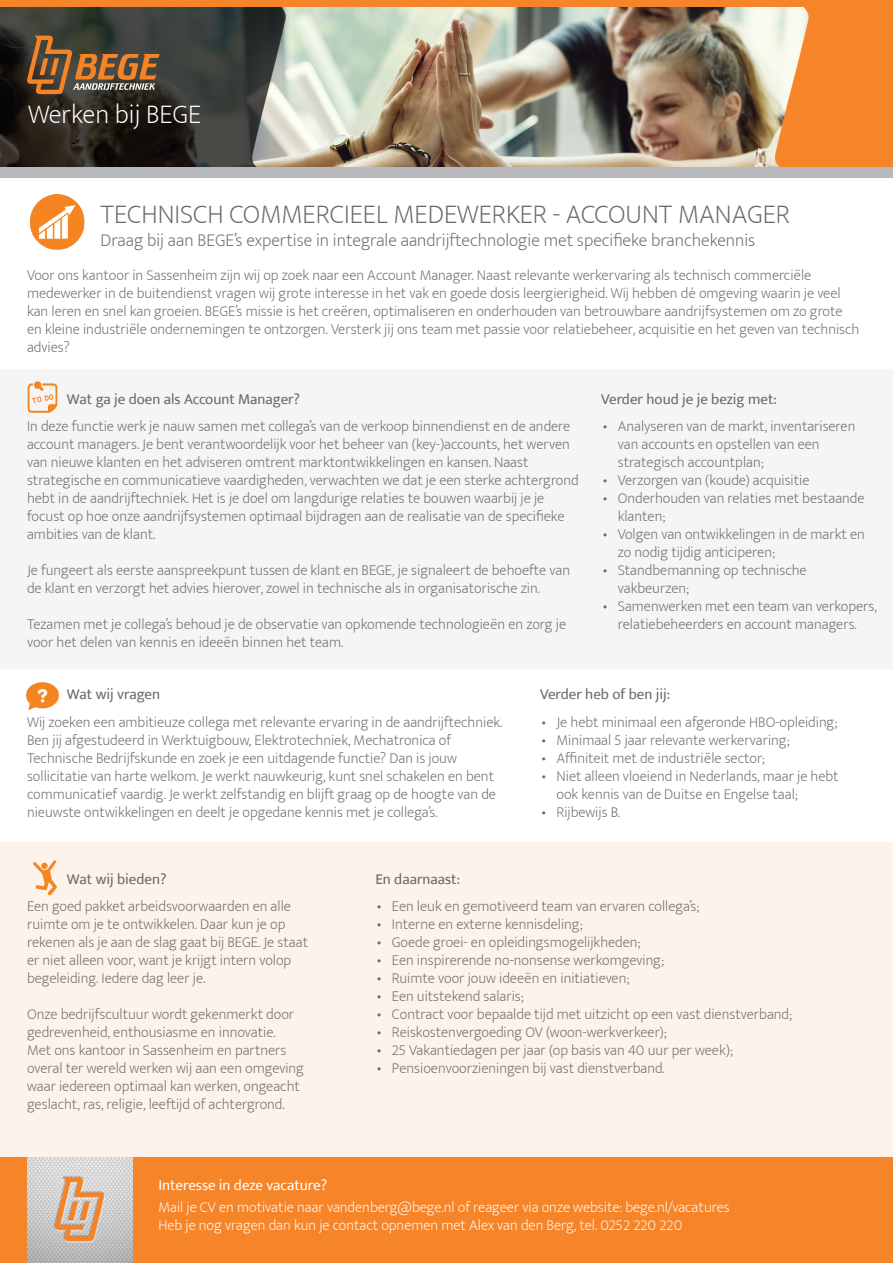
<style>
.page{position:relative;width:893px;height:1263px;background:#fff}
.page>*{position:absolute;margin:0;border:0;box-sizing:border-box;transform-origin:0 0}
.t1{font:200 27px "Ek Mukta";color:#696969}
.t2{font:200 27px "Ek Mukta";color:#fff}
.t3{font:200 18px "Ek Mukta";color:#696969}
.t4{font:200 15px/18px "Ek Mukta";color:#696969}
.t5{font:200 15px "Ek Mukta";color:#fff}
.t6{font:15px "Ek Mukta";color:#696969}
.t7{font:15px "Ek Mukta";color:#fff}
</style>
<div class="page">
<div style="left:0;top:842px;width:893px;height:316px;background:#fef3ea"></div>
<div style="left:0;top:369px;width:893px;height:300px;background:#f5f5f5"></div>
<img style="left:285px;top:6px;width:491px;height:161px">
<img style="left:776px;top:6px;width:117px;height:161px">
<img style="left:0;top:6px;width:285px;height:161px">
<div style="left:0;top:0;width:893px;height:6px;background:#f68428"></div>
<div style="left:0;top:167px;width:893px;height:10px;background:#b8b9bc"></div>
<div style="left:0;top:1158px;width:893px;height:105px;background:#f68428"></div>
<img style="left:27px;top:1158px;width:105px;height:105px">
<svg style="left:27px;top:36px;width:133px;height:58px"></svg>
<img style="left:30px;top:195px;width:55px;height:55px">
<img style="left:27px;top:381px;width:31px;height:32px">
<img style="left:26px;top:682px;width:33px;height:28px">
<img style="left:33px;top:860px;width:24px;height:36px">
<p class="t2" style="left:28px;top:92px;width:175px">Werken bij BEGE</p>
<p class="t1" style="left:101px;top:192px;width:691px">TECHNISCH COMMERCIEEL MEDEWERKER - ACCOUNT MANAGER</p>
<p class="t3" style="left:101px;top:226px;width:656px">Draag bij aan BEGE’s expertise in integrale aandrijftechnologie met specifieke branchekennis</p>
<p class="t4" style="left:27px;top:266px;width:834px">Voor ons kantoor in Sassenheim zijn wij op zoek naar een Account Manager. Naast relevante werkervaring als technisch commerciële medewerker in de buitendienst vragen wij grote interesse in het vak en goede dosis leergierigheid. Wij hebben dé omgeving waarin je veel kan leren en snel kan groeien. BEGE’s missie is het creëren, optimaliseren en onderhouden van betrouwbare aandrijfsystemen om zo grote en kleine industriële ondernemingen te ontzorgen. Versterk jij ons team met passie voor relatiebeheer, acquisitie en het geven van technisch advies?</p>
<p class="t6" style="left:67px;top:390px;width:235px">Wat ga je doen als Account Manager?</p>
<p class="t6" style="left:601px;top:390px;width:177px">Verder houd je je bezig met:</p>
<p class="t4" style="left:27px;top:418px;width:553px">In deze functie werk je nauw samen met collega’s van de verkoop binnendienst en de andere account managers. Je bent verantwoordelijk voor het beheer van (key-)accounts, het werven van nieuwe klanten en het adviseren omtrent marktontwikkelingen en kansen. Naast strategische en communicatieve vaardigheden, verwachten we dat je een sterke achtergrond hebt in de aandrijftechniek. Het is je doel om langdurige relaties te bouwen waarbij je je focust op hoe onze aandrijfsystemen optimaal bijdragen aan de realisatie van de specifieke ambities van de klant.</p>
<p class="t4" style="left:27px;top:562px;width:544px">Je fungeert als eerste aanspreekpunt tussen de klant en BEGE, je signaleert de behoefte van de klant en verzorgt het advies hierover, zowel in technische als in organisatorische zin.</p>
<p class="t4" style="left:27px;top:616px;width:541px">Tezamen met je collega’s behoud je de observatie van opkomende technologieën en zorg je voor het delen van kennis en ideeën binnen het team.</p>
<p class="t4" style="left:618px;top:418px;width:239px;text-indent:-15px">• Analyseren van de markt, inventariseren van accounts en opstellen van een strategisch accountplan;</p>
<p class="t4" style="left:603px;top:472px;width:208px">• Verzorgen van (koude) acquisitie</p>
<p class="t4" style="left:618px;top:490px;width:248px;text-indent:-15px">• Onderhouden van relaties met bestaande klanten;</p>
<p class="t4" style="left:618px;top:526px;width:249px;text-indent:-15px">• Volgen van ontwikkelingen in de markt en zo nodig tijdig anticiperen;</p>
<p class="t4" style="left:618px;top:562px;width:190px;text-indent:-15px">• Standbemanning op technische vakbeurzen;</p>
<p class="t4" style="left:603px;top:598px;width:276px;text-align:center">• Samenwerken met een team van verkopers, relatiebeheerders en account managers.</p>
<p class="t6" style="left:67px;top:685px;width:95px">Wat wij vragen</p>
<p class="t4" style="left:27px;top:713px;width:477px">Wij zoeken een ambitieuze collega met relevante ervaring in de aandrijftechniek.</p>
<p class="t4" style="left:27px;top:731px;width:426px">Ben jij afgestudeerd in Werktuigbouw, Elektrotechniek, Mechatronica of</p>
<p class="t4" style="left:27px;top:749px;width:431px">Technische Bedrijfskunde en zoek je een uitdagende functie? Dan is jouw</p>
<p class="t4" style="left:27px;top:767px;width:468px">sollicitatie van harte welkom. Je werkt nauwkeurig, kunt snel schakelen en bent</p>
<p class="t4" style="left:27px;top:785px;width:470px">communicatief vaardig. Je werkt zelfstandig en blijft graag op de hoogte van de</p>
<p class="t4" style="left:27px;top:803px;width:412px">nieuwste ontwikkelingen en deelt je opgedane kennis met je collega’s.</p>
<p class="t6" style="left:540px;top:685px;width:132px">Verder heb of ben jij:</p>
<p class="t4" style="left:542px;top:713px;width:297px">• Je hebt minimaal een afgeronde HBO-opleiding;</p>
<p class="t4" style="left:542px;top:731px;width:250px">• Minimaal 5 jaar relevante werkervaring;</p>
<p class="t4" style="left:542px;top:749px;width:225px">• Affiniteit met de industriële sector;</p>
<p class="t4" style="left:556px;top:767px;width:284px;text-indent:-15px">• Niet alleen vloeiend in Nederlands, maar je hebt ook kennis van de Duitse en Engelse taal;</p>
<p class="t4" style="left:542px;top:803px;width:80px">• Rijbewijs B.</p>
<p class="t6" style="left:67px;top:870px;width:101px">Wat wij bieden?</p>
<p class="t4" style="left:27px;top:898px;width:283px">Een goed pakket arbeidsvoorwaarden en alle ruimte om je te ontwikkelen. Daar kun je op rekenen als je aan de slag gaat bij BEGE. Je staat er niet alleen voor, want je krijgt intern volop begeleiding. Iedere dag leer je.</p>
<p class="t4" style="left:27px;top:1006px;width:278px">Onze bedrijfscultuur wordt gekenmerkt door gedrevenheid, enthousiasme en innovatie.<br>Met ons kantoor in Sassenheim en partners overal ter wereld werken wij aan een omgeving waar iedereen optimaal kan werken, ongeacht geslacht, ras, religie, leeftijd of achtergrond.</p>
<p class="t6" style="left:375px;top:870px;width:86px">En daarnaast:</p>
<p class="t4" style="left:377px;top:898px;width:324px">• Een leuk en gemotiveerd team van ervaren collega’s;</p>
<p class="t4" style="left:377px;top:916px;width:207px">• Interne en externe kennisdeling;</p>
<p class="t4" style="left:377px;top:934px;width:265px">• Goede groei- en opleidingsmogelijkheden;</p>
<p class="t4" style="left:377px;top:952px;width:289px">• Een inspirerende no-nonsense werkomgeving;</p>
<p class="t4" style="left:377px;top:970px;width:254px">• Ruimte voor jouw ideeën en initiatieven;</p>
<p class="t4" style="left:377px;top:988px;width:148px">• Een uitstekend salaris;</p>
<p class="t4" style="left:377px;top:1006px;width:417px">• Contract voor bepaalde tijd met uitzicht op een vast dienstverband;</p>
<p class="t4" style="left:377px;top:1024px;width:291px">• Reiskostenvergoeding OV (woon-werkverkeer);</p>
<p class="t4" style="left:377px;top:1042px;width:358px">• 25 Vakantiedagen per jaar (op basis van 40 uur per week);</p>
<p class="t4" style="left:377px;top:1060px;width:289px">• Pensioenvoorzieningen bij vast dienstverband.</p>
<p class="t7" style="left:158px;top:1176px;width:170px">Interesse in deze vacature?</p>
<p class="t5" style="left:158px;top:1195px;width:573px">Mail je CV en motivatie naar vandenberg@bege.nl of reageer via onze website: bege.nl/vacatures</p>
<p class="t5" style="left:158px;top:1213px;width:525px">Heb je nog vragen dan kun je contact opnemen met Alex van den Berg, tel. 0252 220 220</p>
</div>
